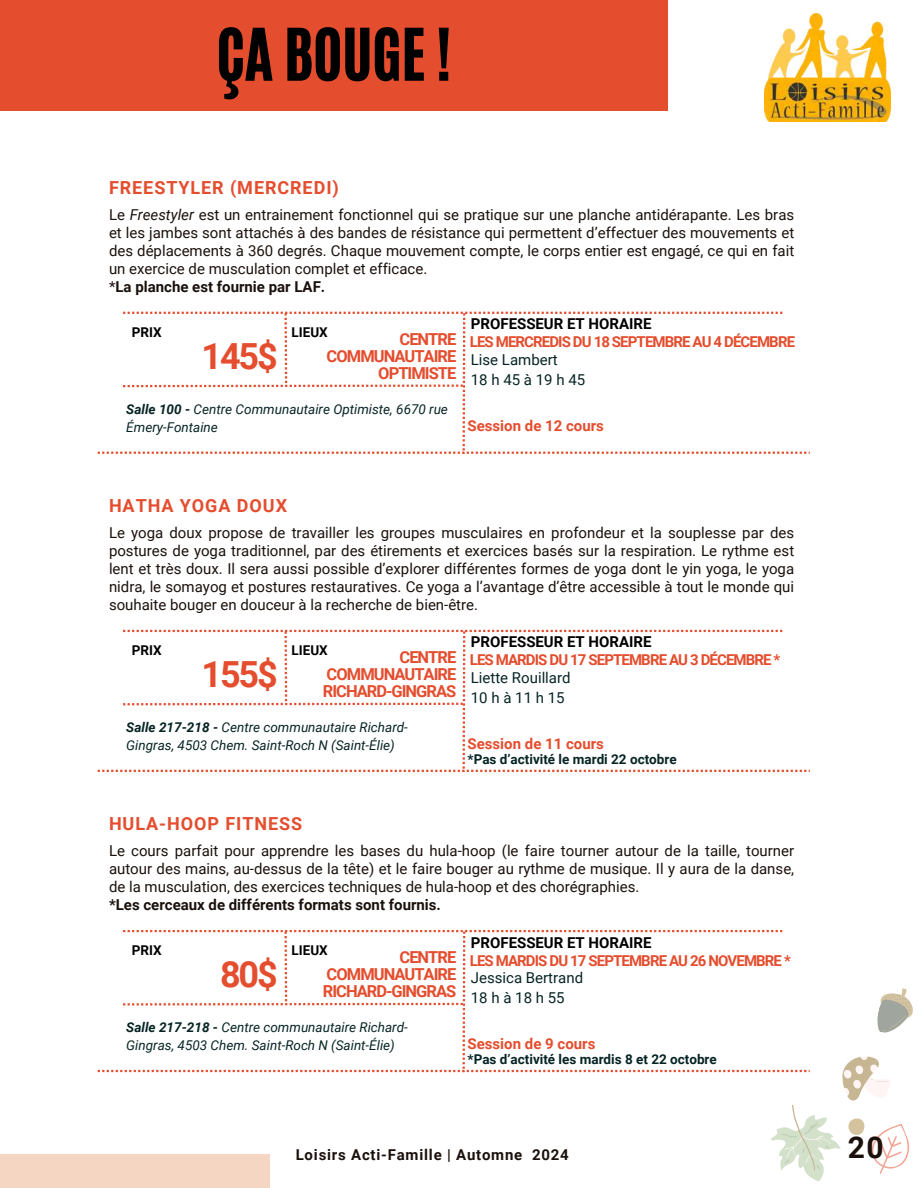
<style>
.page{position:relative;width:918px;height:1188px;background:#fff}
.page>*{position:absolute;margin:0;border:0;box-sizing:border-box;transform-origin:0 0}
.t1{font:60px "CA Generated";color:#000}
.t2{font:700 36px "Roboto";letter-spacing:-.06em;color:#e44d2e}
.t3{font:700 30px "Roboto";color:#1b110c}
.t4{font:700 18px "Roboto";letter-spacing:.055em;color:#e44d2e}
.t5{font:700 16.5px/16.8px "Roboto";letter-spacing:-.06em;color:#e44d2e;text-align:justify}
.t6{font:15px/18px "Roboto";color:#1b110c;text-align:justify}
.t7{font:700 15px "Roboto";letter-spacing:-.06em;color:#e44d2e}
.t8{font:15px/20.2px "Roboto";color:#072425}
.t9{font:700 15px "Roboto";color:#000}
.t10{font:700 15px "Roboto";color:#e44d2e}
.t11{font:700 15px "Roboto";color:#1b110c}
.t12{font:700 15px "Roboto";letter-spacing:.05em;color:#1b110c}
.t13{font:italic 13.5px/18px "Roboto";color:#072425}
.t14{font:700 13.5px "Roboto";color:#072425}
.t15{font:700 13.5px "Roboto";color:#000}
.s1{font-style:italic}
.s2{font-weight:700}
</style>
<div class="page">
<div style="left:0;top:0;width:668px;height:111px;background:#e44d2e"></div>
<div style="left:0;top:1155px;width:269px;height:33px;background:#f5d6c3"></div>
<img style="left:765px;top:14px;width:126px;height:108px">
<svg style="left:98px;top:312px;width:712px;height:142px"></svg>
<svg style="left:98px;top:630px;width:712px;height:142px"></svg>
<svg style="left:98px;top:930px;width:815px;height:258px"></svg>
<h1 class="t1" style="left:216px;top:11px;width:236px">ÇA BOUGE !</h1>
<p class="t4" style="left:109px;top:177px;width:231px">FREESTYLER (MERCREDI)</p>
<p class="t6" style="left:109px;top:206px;width:687px;text-align:left">Le <span class="s1">Freestyler</span> est un entrainement fonctionnel qui se pratique sur une planche antidérapante. Les bras et les jambes sont attachés à des bandes de résistance qui permettent d’effectuer des mouvements et des déplacements à 360 degrés. Chaque mouvement compte, le corps entier est engagé, ce qui en fait un exercice de musculation complet et efficace.<br>*<span class="s2">La planche est fournie par LAF.</span></p>
<p class="t7" style="left:470px;top:333px;width:327px">LES MERCREDIS DU 18 SEPTEMBRE AU 4 DÉCEMBRE</p>
<p class="t8" style="left:471px;top:349px;width:116px">Lise Lambert<br>18h45à19h45</p>
<p class="t13" style="left:126px;top:400px;width:323px"><span class="s2">Salle 100 -</span> Centre Communautaire Optimiste, 6670 rue<br>Émery-Fontaine</p>
<p class="t9" style="left:471px;top:315px;width:182px">PROFESSEUR ET HORAIRE</p>
<p class="t15" style="left:132px;top:324px;width:31px">PRIX</p>
<p class="t15" style="left:292px;top:324px;width:38px">LIEUX</p>
<h2 class="t2" style="left:202px;top:336px;width:78px">145$</h2>
<p class="t5" style="left:327px;top:331px;width:131px;text-align:right">CENTRE<br>COMMUNAUTAIRE<br>OPTIMISTE</p>
<p class="t10" style="left:468px;top:417px;width:138px">Session de 12 cours</p>
<p class="t4" style="left:109px;top:495px;width:180px">HATHA YOGA DOUX</p>
<p class="t6" style="left:109px;top:524px;width:687px">Le yoga doux propose de travailler les groupes musculaires en profondeur et la souplesse par des postures de yoga traditionnel, par des étirements et exercices basés sur la respiration. Le rythme est lent et très doux. Il sera aussi possible d’explorer différentes formes de yoga dont le yin yoga, le yoga nidra, le somayog et postures restauratives. Ce yoga a l’avantage d’être accessible à tout le monde qui souhaite bouger en douceur à la recherche de bien-être.</p>
<p class="t7" style="left:470px;top:652px;width:312px">LES MARDIS DU 17 SEPTEMBRE AU 3 DÉCEMBRE *</p>
<p class="t8" style="left:471px;top:668px;width:101px">Liette Rouillard<br>10hà11h15</p>
<p class="t13" style="left:126px;top:719px;width:283px"><span class="s2">Salle 217-218 -</span> Centre communautaire Richard-<br>Gingras, 4503 Chem. Saint-Roch N (Saint-Élie)</p>
<p class="t9" style="left:471px;top:634px;width:182px">PROFESSEUR ET HORAIRE</p>
<p class="t15" style="left:132px;top:642px;width:31px">PRIX</p>
<p class="t15" style="left:292px;top:642px;width:38px">LIEUX</p>
<h2 class="t2" style="left:202px;top:654px;width:78px">155$</h2>
<p class="t5" style="left:323px;top:649px;width:135px;text-indent:77px">CENTRE COMMUNAUTAIRE RICHARD-GINGRAS</p>
<p class="t10" style="left:468px;top:735px;width:138px">Session de 11 cours</p>
<p class="t14" style="left:468px;top:752px;width:211px">*Pas d’activité le mardi 22 octobre</p>
<p class="t4" style="left:109px;top:814px;width:195px">HULA-HOOP FITNESS</p>
<p class="t6" style="left:109px;top:842px;width:687px">Le cours parfait pour apprendre les bases du hula-hoop (le faire tourner autour de la taille, tourner autour des mains, au-dessus de la tête) et le faire bouger au rythme de musique. Il y aura de la danse, de la musculation, des exercices techniques de hula-hoop et des chorégraphies.</p>
<p class="t11" style="left:109px;top:897px;width:333px">*Les cerceaux de différents formats sont fournis.</p>
<p class="t15" style="left:132px;top:943px;width:31px">PRIX</p>
<p class="t15" style="left:292px;top:943px;width:38px">LIEUX</p>
<h2 class="t2" style="left:220px;top:954px;width:59px">80$</h2>
<p class="t5" style="left:323px;top:949px;width:135px;text-indent:77px">CENTRE COMMUNAUTAIRE RICHARD-GINGRAS</p>
<p class="t13" style="left:126px;top:1019px;width:283px"><span class="s2">Salle 217-218 -</span> Centre communautaire Richard-<br>Gingras, 4503 Chem. Saint-Roch N (Saint-Élie)</p>
<p class="t9" style="left:471px;top:934px;width:182px">PROFESSEUR ET HORAIRE</p>
<p class="t7" style="left:470px;top:952px;width:322px">LES MARDIS DU 17 SEPTEMBRE AU 26 NOVEMBRE *</p>
<p class="t8" style="left:471px;top:968px;width:114px">Jessica Bertrand<br>18hà18h55</p>
<p class="t10" style="left:468px;top:1035px;width:129px">Session de 9 cours</p>
<p class="t14" style="left:468px;top:1052px;width:251px">*Pas d’activité les mardis 8 et 22 octobre</p>
<p class="t12" style="left:296px;top:1147px;width:275px">Loisirs Acti-Famille | Automne 2024</p>
<h3 class="t3" style="left:848px;top:1130px;width:37px">20</h3>
</div>
